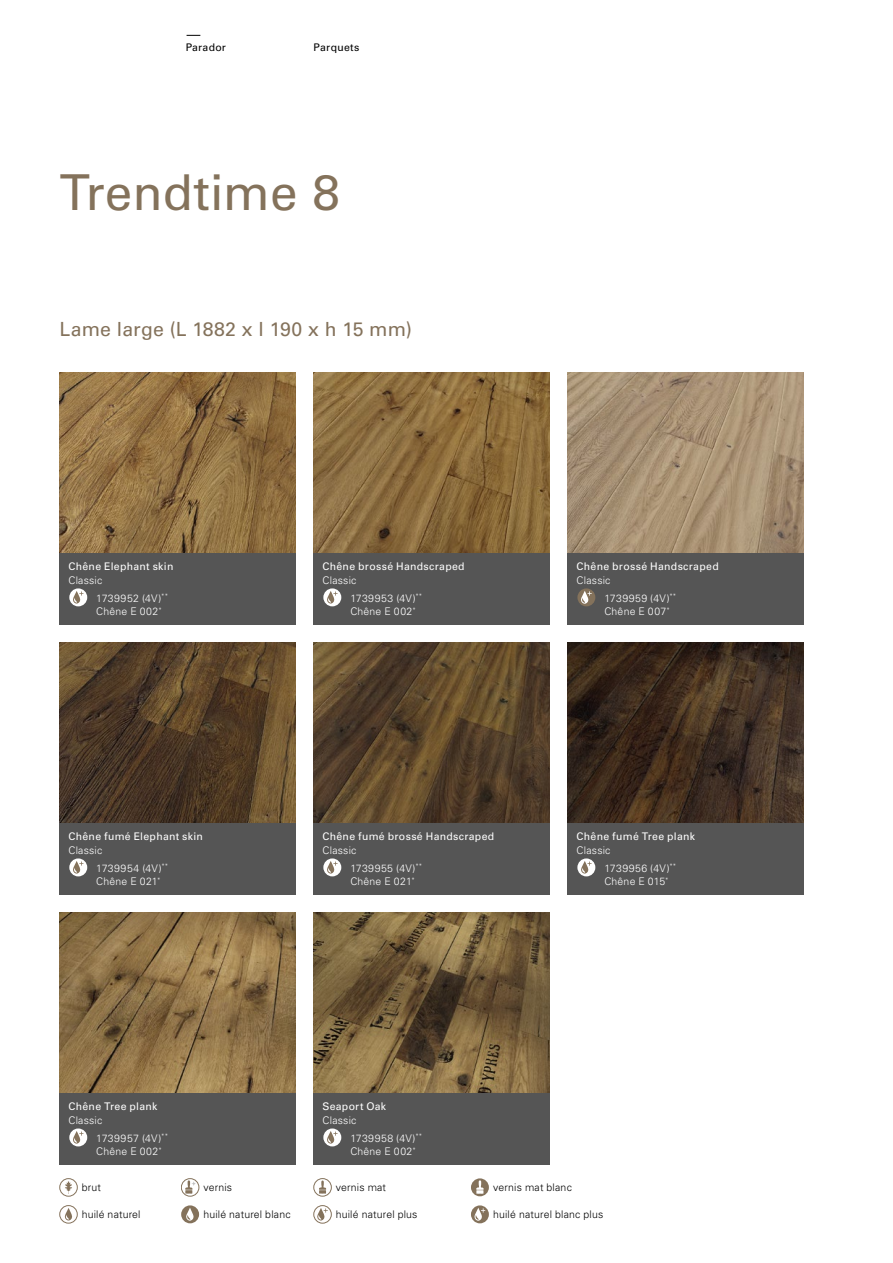
<style>
.page{position:relative;width:893px;height:1263px;background:#fff}
.page>*{position:absolute;margin:0;border:0;box-sizing:border-box;transform-origin:0 0}
.t1{font:49.5px "Univers LT Pro 55 Roman";color:#84725b}
.t2{font:19.5px "Univers LT Pro 55 Roman";letter-spacing:.005em;color:#84725b}
.t3{font:300 10.5px/13.5px "Univers LT Pro 45";letter-spacing:.02em;color:#fff}
.t4{font:10.5px "Univers LT Pro 55 Roman";letter-spacing:.03em;color:#fff}
.t5{font:300 10.5px "Univers LT Pro 45";letter-spacing:.015em;color:#000}
.t6{font:10.5px "Univers LT Pro 55 Roman";letter-spacing:.025em;color:#000}
</style>
<div class="page">
<div style="left:314px;top:552px;width:236px;height:72px;background:#555"></div>
<div style="left:568px;top:822px;width:236px;height:72px;background:#555"></div>
<div style="left:60px;top:822px;width:236px;height:72px;background:#555"></div>
<div style="left:60px;top:1092px;width:236px;height:72px;background:#555"></div>
<div style="left:314px;top:822px;width:236px;height:72px;background:#555"></div>
<div style="left:314px;top:1092px;width:236px;height:72px;background:#555"></div>
<div style="left:568px;top:552px;width:236px;height:72px;background:#555"></div>
<div style="left:60px;top:552px;width:236px;height:72px;background:#555"></div>
<img style="left:314px;top:372px;width:236px;height:180px">
<img style="left:568px;top:642px;width:236px;height:180px">
<img style="left:60px;top:642px;width:236px;height:180px">
<img style="left:60px;top:912px;width:236px;height:180px">
<img style="left:314px;top:642px;width:236px;height:180px">
<img style="left:314px;top:912px;width:236px;height:180px">
<img style="left:568px;top:372px;width:236px;height:180px">
<img style="left:60px;top:372px;width:236px;height:180px">
<svg style="left:314px;top:1178px;width:17px;height:18px"></svg>
<div style="left:314px;top:1178px;width:18px;height:18px;border:1px solid #84725b;border-radius:50%"></div>
<svg style="left:319px;top:1180px;width:7px;height:14px"></svg>
<div style="left:60px;top:1178px;width:17px;height:18px;border:1px solid #84725b;border-radius:50%"></div>
<svg style="left:65px;top:1181px;width:7px;height:13px"></svg>
<svg style="left:471px;top:1178px;width:18px;height:18px"></svg>
<div style="left:181px;top:1178px;width:18px;height:18px;border:1px solid #84725b;border-radius:50%"></div>
<svg style="left:185px;top:1180px;width:11px;height:14px"></svg>
<svg style="left:60px;top:1205px;width:17px;height:18px"></svg>
<div style="left:60px;top:1205px;width:17px;height:18px;border:1px solid #84725b;border-radius:50%"></div>
<svg style="left:64px;top:1208px;width:8px;height:12px"></svg>
<svg style="left:314px;top:1205px;width:17px;height:18px"></svg>
<div style="left:314px;top:1205px;width:18px;height:18px;border:1px solid #84725b;border-radius:50%"></div>
<svg style="left:317px;top:1208px;width:11px;height:12px"></svg>
<div style="left:181px;top:1205px;width:18px;height:18px;background:#84725b;border-radius:50%"></div>
<svg style="left:186px;top:1208px;width:8px;height:13px"></svg>
<div style="left:471px;top:1205px;width:18px;height:18px;background:#84725b;border-radius:50%"></div>
<svg style="left:474px;top:1208px;width:11px;height:13px"></svg>
<div style="left:69px;top:588px;width:18px;height:18px;background:#fff;border-radius:50%"></div>
<svg style="left:73px;top:591px;width:11px;height:13px"></svg>
<div style="left:69px;top:858px;width:18px;height:18px;background:#fff;border-radius:50%"></div>
<svg style="left:73px;top:861px;width:11px;height:13px"></svg>
<div style="left:69px;top:1128px;width:18px;height:18px;background:#fff;border-radius:50%"></div>
<svg style="left:73px;top:1131px;width:11px;height:13px"></svg>
<div style="left:323px;top:1128px;width:18px;height:18px;background:#fff;border-radius:50%"></div>
<svg style="left:327px;top:1131px;width:11px;height:13px"></svg>
<div style="left:323px;top:858px;width:18px;height:18px;background:#fff;border-radius:50%"></div>
<svg style="left:327px;top:861px;width:11px;height:13px"></svg>
<svg style="left:577px;top:858px;width:18px;height:18px"></svg>
<svg style="left:581px;top:861px;width:11px;height:13px"></svg>
<svg style="left:323px;top:588px;width:18px;height:18px"></svg>
<svg style="left:327px;top:591px;width:11px;height:13px"></svg>
<div style="left:577px;top:588px;width:18px;height:18px;background:#84725b;border-radius:50%"></div>
<svg style="left:581px;top:591px;width:11px;height:13px"></svg>
<svg style="left:187px;top:35px;width:13px;height:1px"></svg>
<p class="t6" style="left:186px;top:41px;width:42px">Parador</p>
<p class="t6" style="left:314px;top:41px;width:47px">Parquets</p>
<h1 class="t1" style="left:60px;top:163px;width:282px">Trendtime 8</h1>
<h2 class="t2" style="left:60px;top:318px;width:354px">Lame large (L 1882 x l 190 x h 15 mm)</h2>
<p class="t4" style="left:69px;top:560px;width:106px">Chêne Elephant skin</p>
<p class="t3" style="left:69px;top:573px;width:35px">Classic</p>
<p class="t4" style="left:323px;top:560px;width:144px">Chêne brossé Handscraped</p>
<p class="t3" style="left:323px;top:573px;width:35px">Classic</p>
<p class="t4" style="left:577px;top:560px;width:144px">Chêne brossé Handscraped</p>
<p class="t3" style="left:577px;top:573px;width:35px">Classic</p>
<p class="t3" style="left:96px;top:591px;width:73px">1739952 (4V)<sup>**<br></sup>Chêne E 002<sup>*</sup></p>
<p class="t3" style="left:350px;top:591px;width:74px">1739953 (4V)<sup>**<br></sup>Chêne E 002<sup>*</sup></p>
<p class="t3" style="left:604px;top:591px;width:73px">1739959 (4V)<sup>**<br></sup>Chêne E 007<sup>*</sup></p>
<p class="t4" style="left:69px;top:830px;width:136px">Chêne fumé Elephant skin</p>
<p class="t3" style="left:69px;top:843px;width:35px">Classic</p>
<p class="t4" style="left:323px;top:830px;width:173px">Chêne fumé brossé Handscraped</p>
<p class="t3" style="left:323px;top:843px;width:35px">Classic</p>
<p class="t4" style="left:577px;top:830px;width:120px">Chêne fumé Tree plank</p>
<p class="t3" style="left:577px;top:843px;width:35px">Classic</p>
<p class="t3" style="left:96px;top:861px;width:74px">1739954 (4V)<sup>**<br></sup>Chêne E 021<sup>*</sup></p>
<p class="t3" style="left:350px;top:861px;width:73px">1739955 (4V)<sup>**<br></sup>Chêne E 021<sup>*</sup></p>
<p class="t3" style="left:604px;top:861px;width:73px">1739956 (4V)<sup>**<br></sup>Chêne E 015<sup>*</sup></p>
<p class="t4" style="left:69px;top:1100px;width:90px">Chêne Tree plank</p>
<p class="t3" style="left:69px;top:1113px;width:35px">Classic</p>
<p class="t4" style="left:323px;top:1100px;width:65px">Seaport Oak</p>
<p class="t3" style="left:323px;top:1113px;width:35px">Classic</p>
<p class="t3" style="left:96px;top:1131px;width:73px">1739957 (4V)<sup>**<br></sup>Chêne E 002<sup>*</sup></p>
<p class="t3" style="left:350px;top:1131px;width:73px">1739958 (4V)<sup>**<br></sup>Chêne E 002<sup>*</sup></p>
<p class="t5" style="left:82px;top:1181px;width:21px">brut</p>
<p class="t5" style="left:203px;top:1181px;width:30px">vernis</p>
<p class="t5" style="left:336px;top:1181px;width:52px">vernis mat</p>
<p class="t5" style="left:493px;top:1181px;width:80px">vernis mat blanc</p>
<p class="t5" style="left:82px;top:1208px;width:60px">huilé naturel</p>
<p class="t5" style="left:203px;top:1208px;width:89px">huilé naturel blanc</p>
<p class="t5" style="left:336px;top:1208px;width:83px">huilé naturel plus</p>
<p class="t5" style="left:493px;top:1208px;width:112px">huilé naturel blanc plus</p>
</div>
